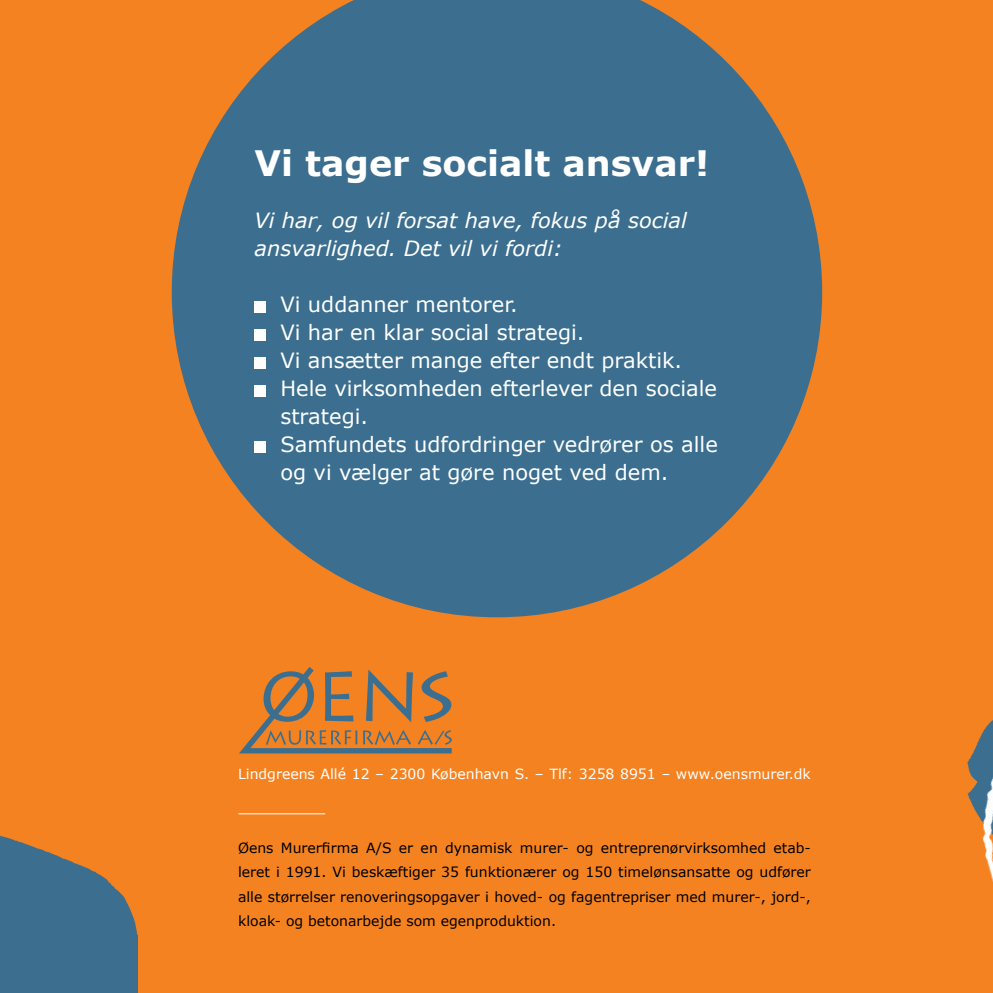
<style>
.page{position:relative;width:993px;height:993px;background:#fff}
.page>*{position:absolute;margin:0;border:0;box-sizing:border-box;transform-origin:0 0}
.t1{font:700 35px "Verdana";color:#fff}
.t2{font:21px/28px "Verdana";color:#fff}
.t3{font:italic 21px/28px "Verdana";color:#fff}
.t4{font:14px/24.5px "Verdana";color:#000;text-align:justify}
.t5{font:14px "Verdana";color:#fff}
</style>
<div class="page">
<hr style="left:992px;top:0;width:1px;height:992px;background:#000">
<div style="left:0;top:0;width:992px;height:992px;background:#f58220"></div>
<svg style="left:239px;top:667px;width:212px;height:86px"></svg>
<img style="left:967px;top:721px;width:25px;height:158px">
<img style="left:0;top:835px;width:138px;height:157px">
<hr style="left:238px;top:813px;width:87px;height:1px;background:#fff">
<svg style="left:172px;top:0;width:649px;height:617px;fill:#3b6e8f"></svg>
<div style="left:254px;top:301px;width:11px;height:11px;background:#fff"></div>
<div style="left:254px;top:329px;width:11px;height:11px;background:#fff"></div>
<div style="left:254px;top:357px;width:11px;height:11px;background:#fff"></div>
<div style="left:254px;top:385px;width:11px;height:11px;background:#fff"></div>
<div style="left:254px;top:441px;width:11px;height:11px;background:#fff"></div>
<h1 class="t1" style="left:254px;top:140px;width:456px">Vi tager socialt ansvar!</h1>
<h2 class="t3" style="left:254px;top:207px;width:434px">Vi har, og vil forsat have, fokus på social ansvarlighed. Det vil vi fordi:</h2>
<h2 class="t2" style="left:280px;top:291px;width:439px">Vi uddanner mentorer.<br>Vi har en klar social strategi.<br>Vi ansætter mange efter endt praktik.<br>Hele virksomheden efterlever den sociale strategi.<br>Samfundets udfordringer vedrører os alle og vi vælger at gøre noget ved dem.</h2>
<p class="t5" style="left:238px;top:765px;width:574px">Lindgreens Allé 12 – 2300 København S. – Tlf: 3258 8951 – www.oensmurer.dk</p>
<p class="t4" style="left:238px;top:835px;width:574px">Øens Murerfirma A/S er en dynamisk murer- og entreprenørvirksomhed etab&shy;leret i 1991. Vi beskæftiger 35 funktionærer og 150 timelønsansatte og udfører alle størrelser renoveringsopgaver i hoved- og fagentrepriser med murer-, jord-, kloak- og betonarbejde som egenproduktion.</p>
</div>
